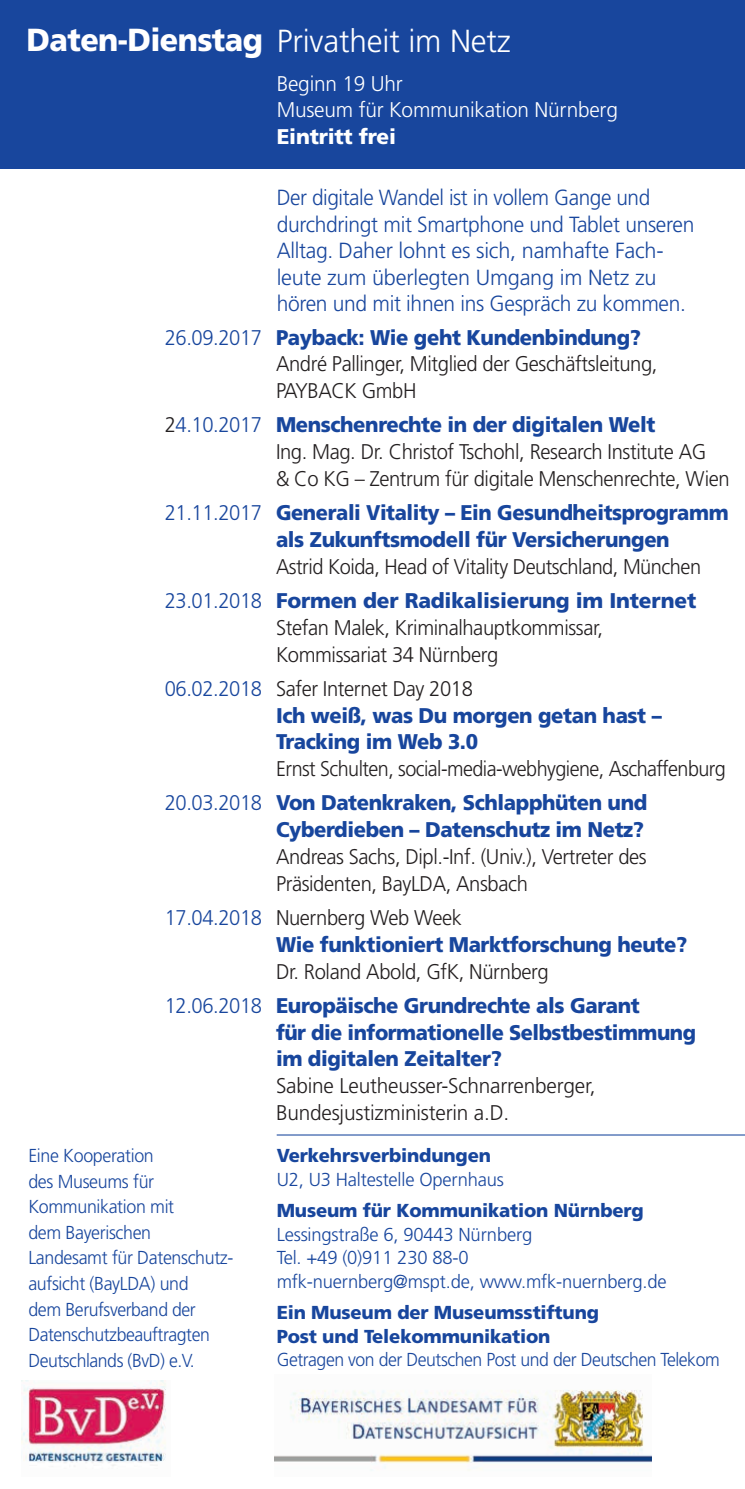
<style>
.page{position:relative;width:745px;height:1489px;background:#fff}
.page>*{position:absolute;margin:0;border:0;box-sizing:border-box;transform-origin:0 0}
.t1{font:300 32px "Frutiger";letter-spacing:-.005em;color:#fff}
.t2{font:300 22px/26.5px "Frutiger";letter-spacing:-.015em;color:#18469d;scale:.95 1}
.t3{font:300 21.25px/27px "Frutiger";letter-spacing:-.02em;color:#231f20;scale:.95 1}
.t4{font:900 21.25px/27px "Frutiger";letter-spacing:-.02em;color:#18469d;scale:.95 1}
.t5{font:900 21.25px/27px "Frutiger";letter-spacing:-.02em;color:#18469d;scale:.94 1}
.t6{font:300 21.25px/34px "Frutiger";letter-spacing:-.02em;color:#231f20;scale:.93 1}
.t7{font:300 21.25px/34px "Frutiger";letter-spacing:-.02em;color:#231f20;text-align:right;scale:.94 1}
.t8{font:300 21.25px/27px "Frutiger";letter-spacing:-.02em;color:#231f20}
.t9{font:300 21.25px/26.5px "Frutiger";letter-spacing:-.01em;color:#fff}
.t10{font:900 21.25px "Frutiger";letter-spacing:-.01em;color:#fff}
.t11{font:300 18.75px/25.5px "Frutiger";letter-spacing:-.02em;color:#18469d;scale:.95 1}
.t12{font:300 18.75px/23.8px "Frutiger";letter-spacing:-.02em;color:#18469d}
.t13{font:900 18.75px/23.8px "Frutiger";letter-spacing:-.01em;color:#18469d}
.t14{font:300 18.75px "Frutiger";letter-spacing:-.02em;color:#18469d;scale:.94 1}
.s1{font-weight:900}
.s2{color:#18469d}
.s3{font-weight:900;color:#18469d}
.s4{font-weight:300}
.s5{font-weight:300;color:#231f20}
</style>
<div class="page">
<div style="left:0;top:0;width:744px;height:168px;background:#18469d"></div>
<hr style="left:276px;top:1134px;width:468px;height:1px;background:#18469d">
<img style="left:21px;top:1380px;width:145px;height:87px">
<img style="left:275px;top:1389px;width:376px;height:82px">
<h1 class="t1" style="left:27px;top:22px;width:485px"><span class="s1">Daten-Dienstag</span> Privatheit im Netz</h1>
<p class="t9" style="left:276px;top:70px;width:342px">Beginn 19 Uhr<br>Museum für Kommunikation Nürnberg</p>
<p class="t10" style="left:276px;top:123px;width:121px">Eintritt frei</p>
<p class="t2" style="left:276px;top:184px;width:441px">Der digitale Wandel ist in vollem Gange und durchdringt mit Smartphone und Tablet unseren Alltag. Daher lohnt es sich, namhafte Fach&shy;leute zum überlegten Umgang im Netz zu hören und mit ihnen ins Gespräch zu kommen.</p>
<p class="t3" style="left:276px;top:324px;width:403px;text-indent:-111px"><span class="s2">26.09.2017</span> <span class="s3">Payback: Wie geht Kundenbindung?<br></span>André Pallinger, Mitglied der Geschäftsleitung,<br>PAYBACK GmbH</p>
<p class="t3" style="left:276px;top:411px;width:479px;text-indent:-111px">2<span class="s2">4.10.2017</span> <span class="s3">Menschenrechte in der digitalen Welt<br></span>Ing. Mag. Dr. Christof Tschohl, Research Institute AG<br>&amp; Co KG – Zentrum für digitale Menschenrechte, Wien</p>
<p class="t5" style="left:276px;top:499px;width:482px;text-indent:-111px"><span class="s4">21.11.2017</span> Generali Vitality – Ein Gesundheitsprogramm als Zukunftsmodell für Versicherungen</p>
<p class="t7" style="left:165px;top:549px;width:572px">Astrid Koida, Head of Vitality Deutschland, München<br><span class="s2">23.01.2018</span> <span class="s3">Formen der Radikalisierung im Internet</span></p>
<p class="t3" style="left:276px;top:614px;width:345px">Stefan Malek, Kriminalhauptkommissar,<br>Kommissariat 34 Nürnberg</p>
<p class="t4" style="left:276px;top:674px;width:407px;text-indent:-111px"><span class="s4">06.02.2018</span> <span class="s5">Safer Internet Day 2018<br></span>Ich weiß, was Du morgen getan hast –<br>Tracking im Web 3.0</p>
<p class="t6" style="left:165px;top:752px;width:604px;text-indent:111px">Ernst Schulten, social-media-webhygiene, Aschaffenburg<br><span class="s2">20.03.2018</span> <span class="s3">Von Datenkraken, Schlapphüten und</span></p>
<p class="t4" style="left:276px;top:815px;width:389px">Cyberdieben – Datenschutz im Netz?</p>
<p class="t3" style="left:276px;top:843px;width:391px">Andreas Sachs, Dipl.-Inf. (Univ.), Vertreter des<br>Präsidenten, BayLDA, Ansbach</p>
<p class="t4" style="left:276px;top:903px;width:434px;text-indent:-111px"><span class="s4">17.04.2018</span> <span class="s5">Nuernberg Web Week<br></span>Wie funktioniert Marktforschung heute?</p>
<p class="t4" style="left:165px;top:953px;width:501px;line-height:34px;text-indent:111px"><span class="s5">Dr. Roland Abold, GfK, Nürnberg<br></span><span class="s4">12.06.2018</span> Europäische Grundrechte als Garant</p>
<p class="t5" style="left:276px;top:1018px;width:448px">für die informationelle Selbstbestimmung im digitalen Zeitalter?</p>
<p class="t8" style="left:276px;top:1072px;width:321px">Sabine Leutheusser-Schnarrenberger,<br>Bundesjustizministerin a.D.</p>
<p class="t13" style="left:276px;top:1143px;width:216px">Verkehrsverbindungen</p>
<p class="t12" style="left:276px;top:1167px;width:229px">U2, U3 Haltestelle Opernhaus</p>
<p class="t13" style="left:276px;top:1197px;width:368px">Museum für Kommunikation Nürnberg</p>
<p class="t12" style="left:276px;top:1221px;width:391px">Lessingstraße 6, 90443 Nürnberg<br>Tel. +49 (0)911 230 88-0 mfk-nuernberg@mspt.de, www.mfk-nuernberg.de</p>
<p class="t13" style="left:276px;top:1299px;width:323px">Ein Museum der Museumsstiftung<br>Post und Telekommunikation</p>
<p class="t14" style="left:276px;top:1349px;width:472px">Getragen von der Deutschen Post und der Deutschen Telekom</p>
<p class="t11" style="left:28px;top:1142px;width:217px">Eine Kooperation<br>des Museums für<br>Kommunikation mit<br>dem Bayerischen<br>Landesamt für Datenschutz&shy;aufsicht (BayLDA) und<br>dem Berufsverband der<br>Datenschutzbeauftragten<br>Deutschlands (BvD) e.V.</p>
</div>
